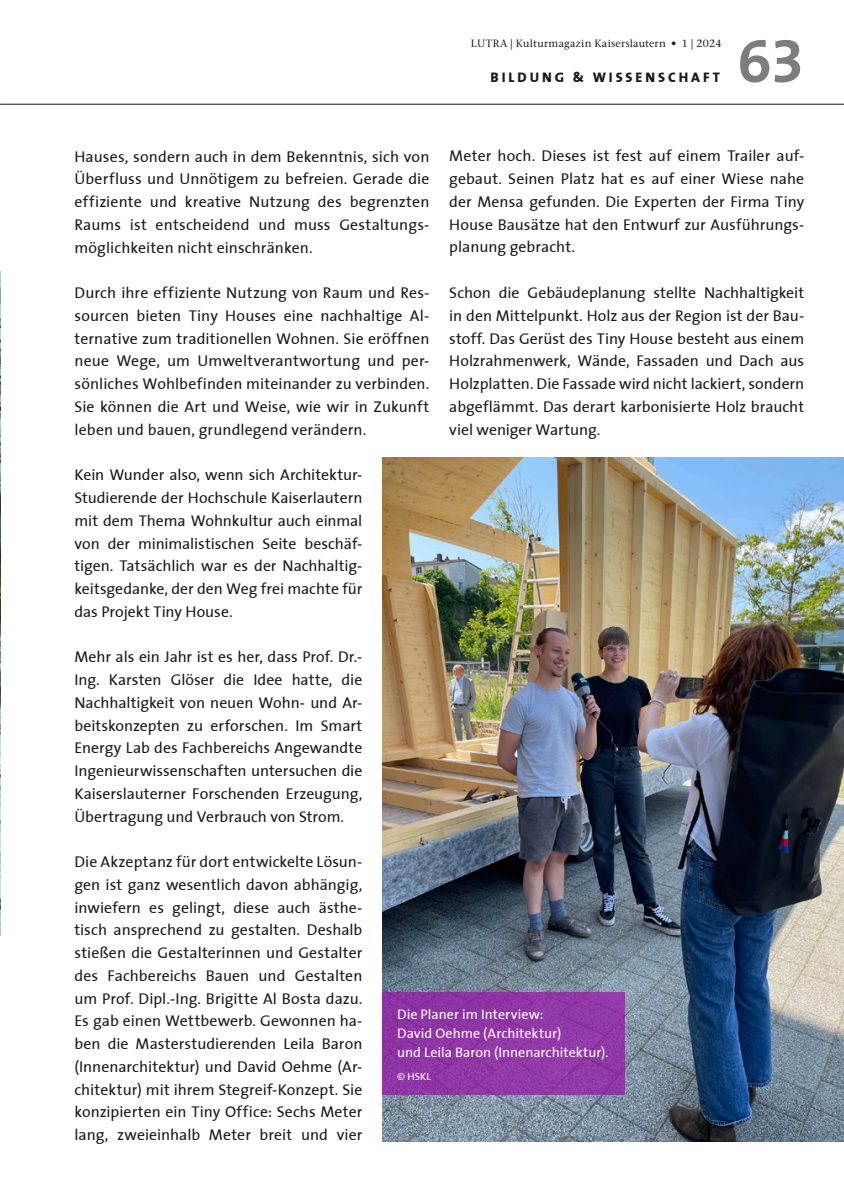
<style>
.page{position:relative;width:844px;height:1191px;background:#fff}
.page>*{position:absolute;margin:0;border:0;box-sizing:border-box;transform-origin:0 0}
.t1{font:61.25px "The Sans Bold Expert";color:#7d7d7c}
.t2{font:15.75px/22.8px "The Sans";color:#191a19;text-align:justify}
.t3{font:14px/19.2px "The Sans";color:#fff}
.t4{font:800 14px "The Sans";letter-spacing:.21em;color:#191a19}
.t5{font:500 10.5px "Stone Serif Std";letter-spacing:.025em;color:#191a19}
.t6{font:10.5px "The Sans";color:#fff}
</style>
<div class="page">
<img style="left:0;top:271px;width:1px;height:664px">
<img style="left:382px;top:457px;width:461px;height:684px">
<div style="left:382px;top:992px;width:242px;height:102px;background:#9037a6"></div>
<hr style="left:0;top:805px;width:1px;height:84px;background:#9810a9">
<hr style="left:0;top:104px;width:843px;height:1px;background:#191a19">
<p class="t5" style="left:471px;top:38px;width:252px">LUTRA | Kulturmagazin Kaiserslautern • 1 | 2024</p>
<p class="t4" style="left:490px;top:65px;width:63px">BIL DUNG</p>
<p class="t4" style="left:572px;top:65px;width:140px">&amp; WI SSEN SCHAFT</p>
<h1 class="t1" style="left:737px;top:10px;width:68px">63</h1>
<p class="t2" style="left:449px;top:144px;width:356px">Meter hoch. Dieses ist fest auf einem Trailer auf&shy;gebaut. Seinen Platz hat es auf einer Wiese nahe der Mensa gefunden. Die Experten der Firma Tiny House Bausätze hat den Entwurf zur Ausführungs&shy;planung gebracht.</p>
<p class="t2" style="left:449px;top:281px;width:356px">Schon die Gebäudeplanung stellte Nachhaltigkeit in den Mittelpunkt. Holz aus der Region ist der Bau&shy;stoff. Das Gerüst des Tiny House besteht aus einem Holzrahmenwerk, Wände, Fassaden und Dach aus Holzplatten. Die Fassade wird nicht lackiert, sondern abgeflämmt. Das derart karbonisierte Holz braucht viel weniger Wartung.</p>
<p class="t2" style="left:74px;top:144px;width:356px">Hauses, sondern auch in dem Bekenntnis, sich von Überfluss und Unnötigem zu befreien. Gerade die effiziente und kreative Nutzung des begrenzten Raums ist entscheidend und muss Gestaltungs&shy;möglichkeiten nicht einschränken.</p>
<p class="t2" style="left:74px;top:281px;width:356px">Durch ihre effiziente Nutzung von Raum und Res&shy;sourcen bieten Tiny Houses eine nachhaltige Al&shy;ternative zum traditionellen Wohnen. Sie eröffnen neue Wege, um Umweltverantwortung und per&shy;sönliches Wohlbefinden miteinander zu verbinden.<br>Sie können die Art und Weise, wie wir in Zukunft leben und bauen, grundlegend verändern.</p>
<p class="t2" style="left:74px;top:463px;width:289px">Kein Wunder also, wenn sich Architektur-Studierende der Hochschule Kaiserlautern mit dem Thema Wohnkultur auch einmal von der minimalistischen Seite beschäf&shy;tigen. Tatsächlich war es der Nachhaltig&shy;keitsgedanke, der den Weg frei machte für das Projekt Tiny House.</p>
<p class="t2" style="left:74px;top:645px;width:289px">Mehr als ein Jahr ist es her, dass Prof. Dr.- Ing. Karsten Glöser die Idee hatte, die Nachhaltigkeit von neuen Wohn- und Ar&shy;beitskonzepten zu erforschen. Im Smart Energy Lab des Fachbereichs Angewandte Ingenieurwissenschaften untersuchen die Kaiserslauterner Forschenden Erzeugung, Übertragung und Verbrauch von Strom.</p>
<p class="t2" style="left:74px;top:850px;width:289px">Die Akzeptanz für dort entwickelte Lösun&shy;gen ist ganz wesentlich davon abhängig, inwiefern es gelingt, diese auch ästhe&shy;tisch ansprechend zu gestalten. Deshalb stießen die Gestalterinnen und Gestalter des Fachbereichs Bauen und Gestalten um Prof. Dipl.-Ing. Brigitte Al Bosta dazu.<br>Es gab einen Wettbewerb. Gewonnen ha&shy;ben die Masterstudierenden Leila Baron (Innenarchitektur) und David Oehme (Ar&shy;chitektur) mit ihrem Stegreif-Konzept. Sie konzipierten ein Tiny Office: Sechs Meter lang, zweieinhalb Meter breit und vier</p>
<p class="t3" style="left:397px;top:1004px;width:213px">Die Planer im Interview:<br>David Oehme (Architektur)<br>und Leila Baron (Innenarchitektur).</p>
<p class="t6" style="left:397px;top:1067px;width:35px">© HSKL</p>
</div>
